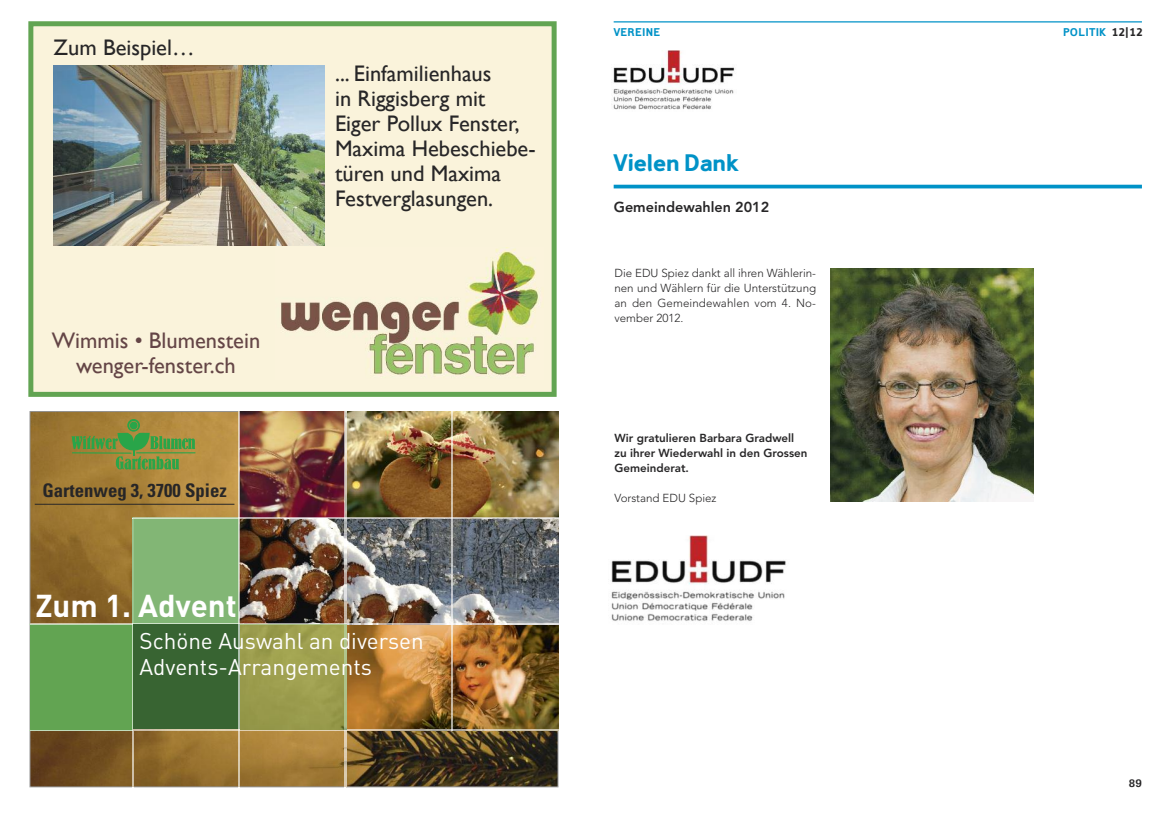
<style>
.page{position:relative;width:1170px;height:815px;background:#fff}
.page>*{position:absolute;margin:0;border:0;box-sizing:border-box;transform-origin:0 0}
.t1{font:700 31.25px "DIN";color:#fff}
.t2{font:900 25px "Domestos 98";letter-spacing:.025em;color:#0092c7}
.t3{font:22.5px/25px "Gill Sans";color:#272627}
.t4{font:22.5px/26.2px "DIN";color:#fff}
.t5{font:22.5px/25px "Gill Sans";color:#644546;text-align:center}
.t6{font:700 condensed 18.75px "Univers";color:#272627}
.t7{font:800 14.38px "Avenir";color:#272627}
.t8{font:900 11.75px "Domestos 98";letter-spacing:.075em;color:#0092c7}
.t9{font:300 11.5px/15px "Avenir";color:#272627;text-align:justify}
.t10{font:800 11.5px/15px "Avenir";color:#272627}
.t11{font:700 11.5px "Serifa";color:#272627}
.s1{color:#272627}
</style>
<div class="page">
<div style="left:33px;top:26px;width:518px;height:366px;background:#faf3db"></div>
<div style="left:28px;top:21px;width:528px;height:376px;border:5px solid #62a452"></div>
<img style="left:53px;top:66px;width:271px;height:179px">
<img style="left:281px;top:249px;width:259px;height:127px">
<hr style="left:613px;top:21px;width:528px;height:2px;background:#0092c7">
<hr style="left:613px;top:185px;width:528px;height:3px;background:#0092c7">
<img style="left:613px;top:50px;width:122px;height:60px">
<img style="left:830px;top:268px;width:203px;height:234px">
<img style="left:611px;top:535px;width:175px;height:86px">
<img style="left:32px;top:413px;width:524px;height:372px">
<div style="left:30px;top:624px;width:103px;height:106px;background:#62a452"></div>
<img style="left:240px;top:625px;width:318px;height:106px">
<div style="left:133px;top:518px;width:106px;height:106px;background:#82b675"></div>
<img style="left:240px;top:519px;width:318px;height:104px">
<img style="left:240px;top:411px;width:105px;height:106px">
<img style="left:346px;top:411px;width:212px;height:106px">
<svg style="left:72px;top:419px;width:123px;height:51px;background:#868e3f"></svg>
<img style="left:345px;top:731px;width:1px;height:56px">
<img style="left:345px;top:519px;width:1px;height:104px">
<img style="left:345px;top:411px;width:1px;height:106px">
<img style="left:132px;top:731px;width:1px;height:56px">
<hr style="left:132px;top:625px;width:1px;height:105px;background:#c0dbba">
<img style="left:451px;top:625px;width:1px;height:105px">
<img style="left:451px;top:411px;width:1px;height:212px">
<img style="left:30px;top:623px;width:528px;height:2px">
<hr style="left:30px;top:624px;width:102px;height:1px;background:#c0dbba">
<hr style="left:133px;top:623px;width:105px;height:1px;background:#cde2c8">
<img style="left:133px;top:730px;width:105px;height:1px">
<hr style="left:30px;top:730px;width:102px;height:1px;background:#c0dbba">
<img style="left:346px;top:730px;width:212px;height:1px">
<img style="left:133px;top:517px;width:105px;height:1px">
<hr style="left:133px;top:518px;width:105px;height:1px;background:#cde2c8">
<img style="left:240px;top:517px;width:318px;height:2px">
<svg style="left:132px;top:518px;width:2px;height:107px"></svg>
<hr style="left:35px;top:504px;width:199px;height:1px;background:#272627">
<div style="left:133px;top:625px;width:107px;height:104px;background:#386432"></div>
<img style="left:345px;top:626px;width:2px;height:103px">
<img style="left:238px;top:731px;width:2px;height:56px">
<img style="left:238px;top:412px;width:2px;height:211px">
<hr style="left:238px;top:518px;width:1px;height:105px;background:#cde2c8">
<img style="left:239px;top:411px;width:1px;height:106px">
<hr style="left:238px;top:625px;width:2px;height:104px;background:#afc1ad">
<h3 class="t3" style="left:54px;top:34px;width:142px">Zum Beispiel…</h3>
<h3 class="t5" style="left:52px;top:327px;width:210px">Wimmis • Blumenstein wenger-fenster.ch</h3>
<h3 class="t6" style="left:42px;top:483px;width:186px">Gartenweg 3, 3700 Spiez</h3>
<h3 class="t3" style="left:335px;top:60px;width:202px">... Einfamilienhaus<br>in Riggisberg mit<br>Eiger Pollux Fenster,<br>Maxima Hebeschiebe&shy;türen und Maxima<br>Festverglasungen.</h3>
<h1 class="t1" style="left:35px;top:588px;width:203px">Zum 1. Advent</h1>
<h3 class="t4" style="left:139px;top:628px;width:285px">Schöne Auswahl an diversen<br>Advents-Arrangements</h3>
<p class="t8" style="left:613px;top:28px;width:48px">VEREINE</p>
<p class="t8" style="left:1063px;top:28px;width:81px">POLITIK <span class="s1">12|12</span></p>
<h2 class="t2" style="left:614px;top:155px;width:126px">Vielen Dank</h2>
<p class="t7" style="left:613px;top:201px;width:157px">Gemeindewahlen 2012</p>
<p class="t9" style="left:614px;top:266px;width:203px">Die EDU Spiez dankt all ihren Wählerin&shy;nen und Wählern für die Unterstützung an den Gemeindewahlen vom 4. No&shy;vember 2012.</p>
<p class="t10" style="left:614px;top:431px;width:194px">Wir gratulieren Barbara Gradwell zu ihrer Wiederwahl in den Grossen<br>Gemeinderat.</p>
<p class="t9" style="left:614px;top:491px;width:104px">Vorstand EDU Spiez</p>
<p class="t11" style="left:1128px;top:779px;width:15px">89</p>
</div>
